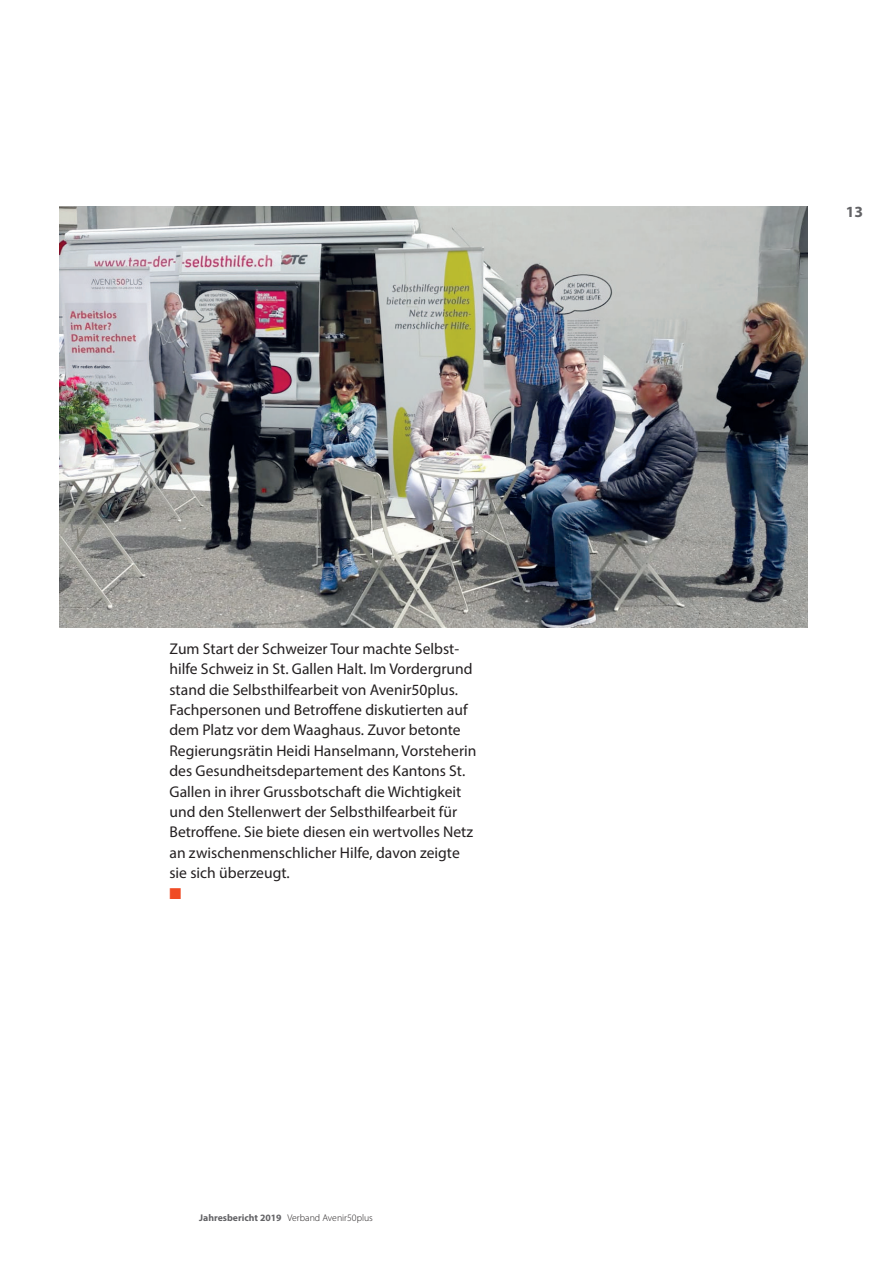
<style>
.page{position:relative;width:893px;height:1263px;background:#fff}
.page>*{position:absolute;margin:0;border:0;box-sizing:border-box;transform-origin:0 0}
.t1{font:15.6px/20.4px "Myriad Pro";color:#231f20}
.t2{font:700 15.6px "Myriad Pro";color:#636366}
.t3{font:15.6px "Zapf Dingbats";color:#f04b24}
.t4{font:300 9.75px "Myriad Pro";color:#231f20}
.s1{font-weight:700;color:#636366}
</style>
<div class="page">
<img style="left:60px;top:206px;width:748px;height:421px">
<p class="t1" style="left:169px;top:638px;width:308px">Zum Start der Schweizer Tour machte Selbst&shy;hilfe Schweiz in St. Gallen Halt. Im Vordergrund stand die Selbsthilfearbeit von Avenir50plus.<br>Fachpersonen und Betroffene diskutierten auf dem Platz vor dem Waaghaus. Zuvor betonte Regierungsrätin Heidi Hanselmann, Vorsteherin des Gesundheitsdepartement des Kantons St.<br>Gallen in ihrer Grussbotschaft die Wichtigkeit und den Stellenwert der Selbsthilfearbeit für Betroffene. Sie biete diesen ein wertvolles Netz an zwischenmenschlicher Hilfe, davon zeigte sie sich überzeugt.</p>
<p class="t3" style="left:169px;top:886px;width:13px">■</p>
<p class="t4" style="left:199px;top:1212px;width:175px"><span class="s1">Jahresbericht 2019</span> Verband Avenir50plus</p>
<p class="t2" style="left:846px;top:202px;width:19px">13</p>
</div>
